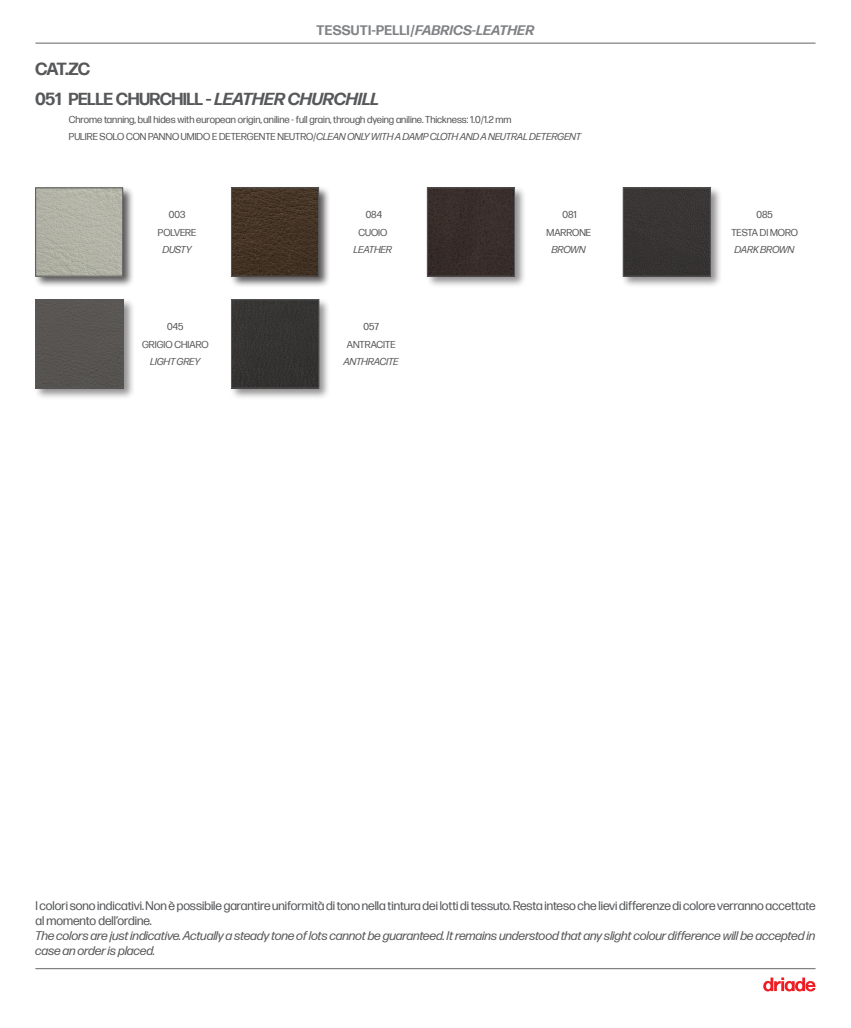
<style>
.page{position:relative;width:851px;height:1028px;background:#fff}
.page>*{position:absolute;margin:0;border:0;box-sizing:border-box;transform-origin:0 0}
.t1{font:700 17.5px "Forma Banner";color:#57585a}
.t2{font:italic 700 17.38px "Forma FB Deck";color:#57585a}
.t3{font:italic 700 13.75px "Forma FB Deck";letter-spacing:.025em;color:#808285}
.t4{font:12.5px/15px "Forma Deck";color:#57585a}
.t5{font:italic 12.5px/15px "Forma FB Deck";color:#57585a}
.t6{font:10px "Forma Deck";color:#57585a}
.t7{font:italic 10px "Forma FB Deck";color:#57585a}
.s1{font-family:"Forma Deck";font-style:normal}
.s2{font-family:"Forma Banner";font-style:normal;font-size:17.5px}
.s3{font-family:"Forma Banner";font-style:normal}
</style>
<div class="page">
<div style="left:34px;top:298px;width:101px;height:102px;background:#231f20;opacity:.5"></div>
<div style="left:37px;top:301px;width:84px;height:85px;background:#575551"></div>
<div style="left:35px;top:299px;width:88px;height:89px;border:1px solid #57585a"></div>
<div style="left:229px;top:298px;width:102px;height:102px;background:#231f20;opacity:.5"></div>
<div style="left:233px;top:301px;width:84px;height:85px;background:#353432"></div>
<div style="left:231px;top:299px;width:88px;height:89px;border:1px solid #57585a"></div>
<div style="left:425px;top:186px;width:101px;height:102px;background:#231f20;opacity:.5"></div>
<div style="left:429px;top:190px;width:83px;height:84px;background:#382d2b"></div>
<div style="left:427px;top:188px;width:87px;height:88px;border:1px solid #57585a"></div>
<div style="left:621px;top:186px;width:101px;height:102px;background:#231f20;opacity:.5"></div>
<div style="left:625px;top:190px;width:83px;height:84px;background:#373433"></div>
<div style="left:623px;top:188px;width:87px;height:88px;border:1px solid #57585a"></div>
<div style="left:34px;top:186px;width:101px;height:102px;background:#231f20;opacity:.75"></div>
<img style="left:37px;top:190px;width:84px;height:84px">
<div style="left:35px;top:188px;width:88px;height:88px;border:1px solid #57585a"></div>
<div style="left:229px;top:186px;width:102px;height:102px;background:#231f20;opacity:.75"></div>
<img style="left:233px;top:190px;width:84px;height:84px">
<div style="left:231px;top:188px;width:88px;height:88px;border:1px solid #57585a"></div>
<hr style="left:35px;top:43px;width:780px;height:1px;background:#808285">
<hr style="left:35px;top:968px;width:780px;height:1px;background:#808285">
<svg style="left:763px;top:977px;width:52px;height:14px"></svg>
<p class="t1" style="left:35px;top:57px;width:56px">CAT.ZC</p>
<p class="t3" style="left:316px;top:22px;width:219px"><span class="s1">TESSUTI-PELLI/</span>FABRICS-LEATHER</p>
<p class="t2" style="left:35px;top:88px;width:345px"><span class="s2">051</span> <span class="s3">PELLE CHURCHILL -</span> LEATHER CHURCHILL</p>
<p class="t6" style="left:69px;top:113px;width:444px">Chrome tanning, bull hides with european origin, aniline - full grain, through dyeing aniline. Thickness: 1.0/1.2 mm</p>
<p class="t7" style="left:69px;top:130px;width:514px"><span class="s1">PULIRE SOLO CON PANNO UMIDO E DETERGENTE NEUTRO/</span>CLEAN ONLY WITH A DAMP CLOTH AND A NEUTRAL DETERGENT</p>
<p class="t6" style="left:169px;top:209px;width:18px">003</p>
<p class="t6" style="left:158px;top:226px;width:40px">POLVERE</p>
<p class="t7" style="left:163px;top:244px;width:30px">DUSTY</p>
<p class="t6" style="left:167px;top:321px;width:18px">045</p>
<p class="t6" style="left:142px;top:338px;width:68px">GRIGIO CHIARO</p>
<p class="t7" style="left:150px;top:356px;width:51px">LIGHT GREY</p>
<p class="t6" style="left:365px;top:209px;width:18px">084</p>
<p class="t6" style="left:358px;top:226px;width:30px">CUOIO</p>
<p class="t7" style="left:354px;top:244px;width:39px">LEATHER</p>
<p class="t6" style="left:363px;top:321px;width:17px">057</p>
<p class="t6" style="left:347px;top:338px;width:50px">ANTRACITE</p>
<p class="t7" style="left:343px;top:356px;width:56px">ANTHRACITE</p>
<p class="t6" style="left:562px;top:209px;width:16px">081</p>
<p class="t6" style="left:546px;top:226px;width:46px">MARRONE</p>
<p class="t7" style="left:551px;top:244px;width:35px">BROWN</p>
<p class="t6" style="left:756px;top:209px;width:18px">085</p>
<p class="t6" style="left:731px;top:226px;width:68px">TESTA DI MORO</p>
<p class="t7" style="left:734px;top:244px;width:61px">DARK BROWN</p>
<p class="t4" style="left:35px;top:897px;width:781px">I colori sono indicativi. Non è possibile garantire uniformità di tono nella tintura dei lotti di tessuto. Resta inteso che lievi differenze di colore verranno accettate al momento dell’ordine.</p>
<p class="t5" style="left:35px;top:927px;width:781px">The colors are just indicative. Actually a steady tone of lots cannot be guaranteed. It remains understood that any slight colour difference will be accepted in case an order is placed.</p>
</div>
